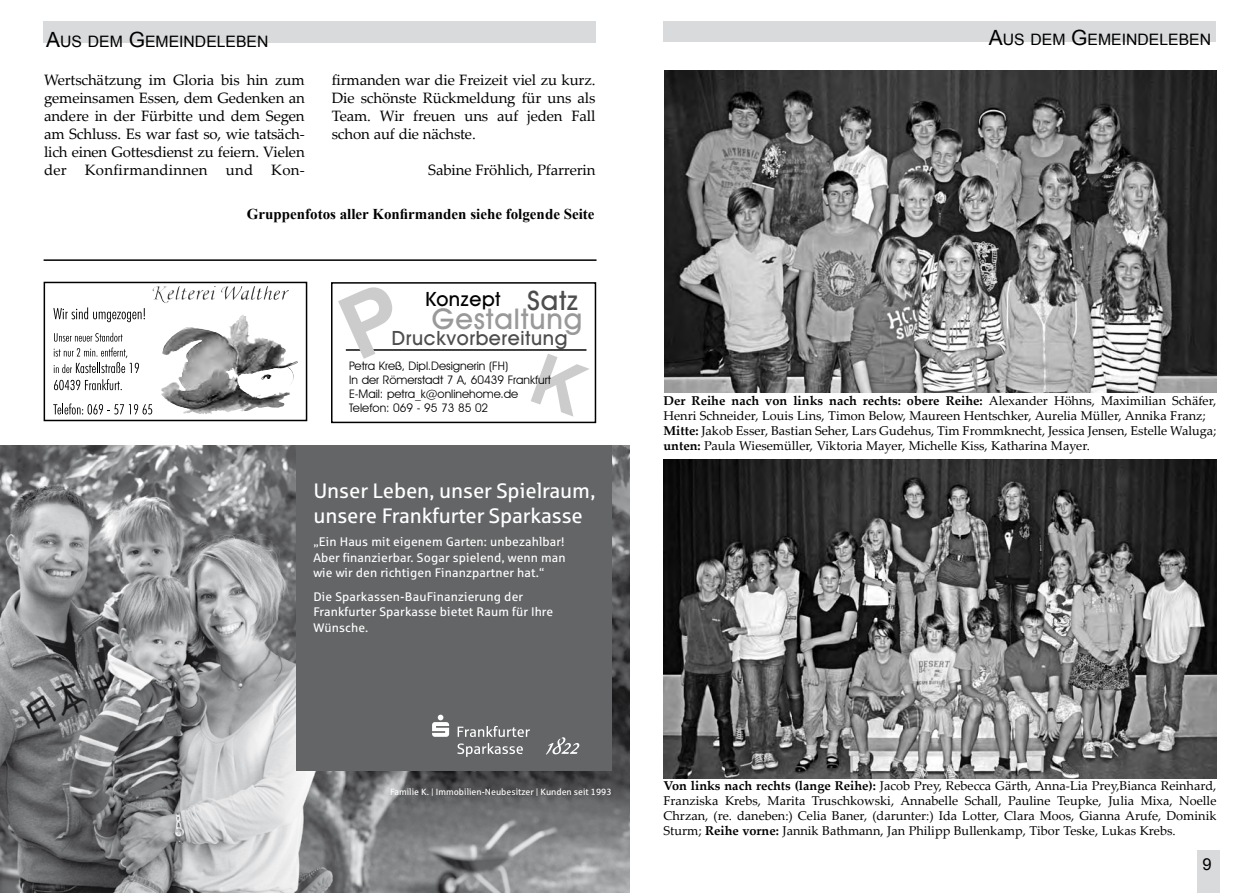
<style>
.page{position:relative;width:1259px;height:893px;background:#fff}
.page>*{position:absolute;margin:0;border:0;box-sizing:border-box;transform-origin:0 0}
.t1{font:500 28.8px "Avant Garde IT Cby BT";letter-spacing:.03em;color:#999}
.t2{font:500 27px "Avant Garde IT Cby BT";color:#4d4d4d}
.t3{font:20.85px/24px "Sparkasse Rg";letter-spacing:-.005em;color:#fff}
.t4{font:500 19.8px "Avant Garde IT Cby BT";letter-spacing:.03em;color:#4d4d4d}
.t5{font:500 19.8px "Avant Garde IT Cby BT";letter-spacing:.03em;color:#000}
.t6{font:16.5px "Arial";color:#000}
.t7{font:15.75px "Arial";color:#000}
.t8{font:15px/18px "Palatino Linotype";letter-spacing:-.01em;color:#000;text-align:justify}
.t9{font:700 15px "Times New Roman";color:#000}
.t10{font:12.75px/15px "Palatino Linotype";color:#000}
.t11{font:12.45px/15.5px "Sparkasse Rg";letter-spacing:.01em;color:#fff;text-align:justify}
.t12{font:11.7px/14.1px "Avant Garde Bk BT";color:#000}
.t13{font:9px "Sparkasse Rg";color:#fff}
.s1{font-size:21px}
.s2{font-weight:700}
</style>
<div class="page">
<div style="left:43px;top:21px;width:552px;height:22px;background:#d9dadb"></div>
<div style="left:1197px;top:850px;width:22px;height:43px;background:#d9dadb"></div>
<div style="left:663px;top:21px;width:553px;height:21px;background:#d9dadb"></div>
<img style="left:664px;top:71px;width:552px;height:322px">
<img style="left:663px;top:459px;width:553px;height:319px">
<img style="left:0;top:446px;width:629px;height:447px">
<div style="left:296px;top:446px;width:316px;height:325px;background:#646567"></div>
<svg style="left:457px;top:743px;width:66px;height:14px"></svg>
<svg style="left:457px;top:726px;width:73px;height:11px"></svg>
<svg style="left:546px;top:737px;width:34px;height:18px"></svg>
<svg style="left:432px;top:715px;width:17px;height:22px"></svg>
<hr style="left:44px;top:259px;width:552px;height:2px;background:#000">
<svg style="left:63px;top:289px;width:227px;height:126px"></svg>
<img style="left:153px;top:286px;width:119px;height:17px">
<svg style="left:53px;top:307px;width:92px;height:15px"></svg>
<svg style="left:54px;top:333px;width:69px;height:9px"></svg>
<svg style="left:54px;top:348px;width:85px;height:25px"></svg>
<svg style="left:54px;top:379px;width:68px;height:11px"></svg>
<svg style="left:53px;top:403px;width:99px;height:11px"></svg>
<div style="left:44px;top:282px;width:263px;height:139px;border:2px solid #000"></div>
<hr style="left:346px;top:349px;width:240px;height:2px;background:#000">
<div style="left:331px;top:282px;width:265px;height:141px;border:2px solid #000"></div>
<svg style="left:338px;top:282px;width:70px;height:69px"></svg>
<p class="t7" style="left:46px;top:31px;width:224px"><span class="s1">A</span>US DEM <span class="s1">G</span>EMEINDELEBEN</p>
<p class="t7" style="left:988px;top:29px;width:224px"><span class="s1">A</span>US DEM <span class="s1">G</span>EMEINDELEBEN</p>
<p class="t8" style="left:44px;top:70px;width:262px">Wertschätzung im Gloria bis hin zum gemeinsamen Essen, dem Gedenken an andere in der Fürbitte und dem Segen am Schluss. Es war fast so, wie tatsäch&shy;lich einen Gottesdienst zu feiern. Vielen der Konfirmandinnen und Kon-</p>
<p class="t8" style="left:332px;top:70px;width:265px">firmanden war die Freizeit viel zu kurz.<br>Die schönste Rückmeldung für uns als Team. Wir freuen uns auf jeden Fall schon auf die nächste.</p>
<p class="t8" style="left:428px;top:160px;width:169px">Sabine Fröhlich, Pfarrerin</p>
<p class="t9" style="left:247px;top:203px;width:349px">Gruppenfotos aller Konfirmanden siehe folgende Seite</p>
<h2 class="t2" style="left:527px;top:290px;width:52px">Satz</h2>
<h3 class="t5" style="left:425px;top:291px;width:77px">Konzept</h3>
<h1 class="t1" style="left:432px;top:308px;width:152px">Gestaltung</h1>
<h3 class="t4" style="left:392px;top:330px;width:177px">Druckvorbereitung</h3>
<p class="t12" style="left:349px;top:359px;width:203px">Petra Kreß, Dipl.Designerin (FH)<br>In der Römerstadt 7 A, 60439 Frankfurt<br>E-Mail: petra_k@onlinehome.de<br>Telefon: 069 - 95 73 85 02</p>
<h3 class="t3" style="left:313px;top:479px;width:283px">Unser Leben, unser Spielraum, unsere Frankfurter Sparkasse</h3>
<p class="t11" style="left:313px;top:534px;width:254px">„Ein Haus mit eigenem Garten: unbezahlbar!<br>Aber finanzierbar. Sogar spielend, wenn man wie wir den richtigen Finanzpartner hat.“</p>
<p class="t11" style="left:313px;top:588px;width:241px;text-align:left">Die Sparkassen-BauFinanzierung der<br>Frankfurter Sparkasse bietet Raum für Ihre<br>Wünsche.</p>
<p class="t10" style="left:663px;top:392px;width:554px"><span class="s2">Der Reihe nach von links nach rechts: obere Reihe:</span> Alexander Höhns, Maximilian Schäfer, Henri Schneider, Louis Lins, Timon Below, Maureen Hentschker, Aurelia Müller, Annika Franz; <span class="s2">Mitte:</span> Jakob Esser, Bastian Seher, Lars Gudehus, Tim Frommknecht, Jessica Jensen, Estelle Waluga; <span class="s2">unten:</span> Paula Wiesemüller, Viktoria Mayer, Michelle Kiss, Katharina Mayer.</p>
<p class="t13" style="left:390px;top:786px;width:223px">Familie K. | Immobilien-Neubesitzer | Kunden seit 1993</p>
<p class="t10" style="left:663px;top:778px;width:554px;text-align:justify"><span class="s2">Von links nach rechts (lange Reihe):</span> Jacob Prey, Rebecca Gärth, Anna-Lia Prey,Bianca Reinhard, Franziska Krebs, Marita Truschkowski, Annabelle Schall, Pauline Teupke, Julia Mixa, Noelle Chrzan, (re. daneben:) Celia Baner, (darunter:) Ida Lotter, Clara Moos, Gianna Arufe, Dominik Sturm; <span class="s2">Reihe vorne:</span> Jannik Bathmann, Jan Philipp Bullenkamp, Tibor Teske, Lukas Krebs.</p>
<p class="t6" style="left:1202px;top:853px;width:11px">9</p>
</div>
